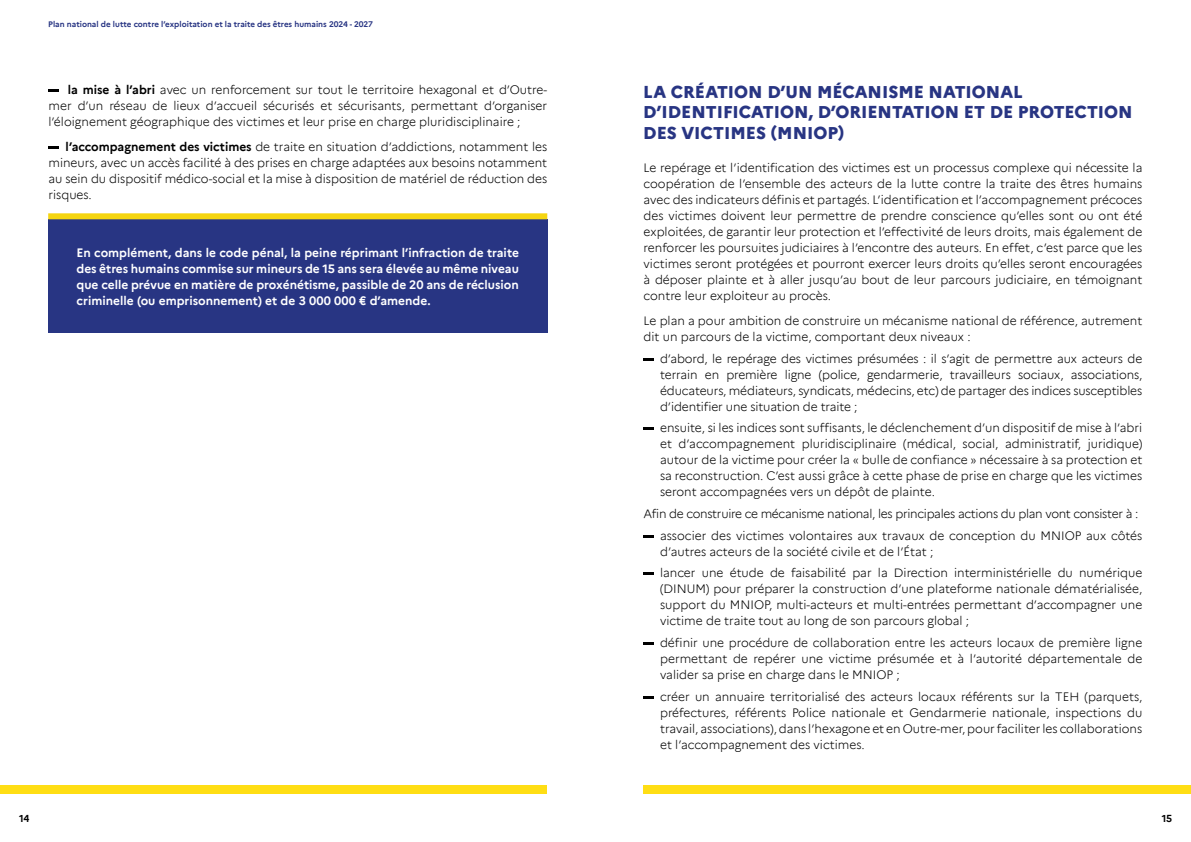
<style>
.page{position:relative;width:1191px;height:842px;background:#fff}
.page>*{position:absolute;margin:0;border:0;box-sizing:border-box;transform-origin:0 0}
.t1{font:800 17px/20.4px "Marianne";color:#283583}
.t2{font:300 12px/16px "Marianne";color:#000;text-align:justify}
.t3{font:700 12px/16px "Marianne";color:#fff;text-align:justify}
.t4{font:300 12px/21.7px "Marianne";letter-spacing:-.025em;color:#000}
.t5{font:700 10px "Marianne";color:#000}
.t6{font:700 8px "Marianne";color:#283583}
.s1{font-weight:700}
</style>
<div class="page">
<div style="left:643px;top:785px;width:548px;height:9px;background:#ffde14"></div>
<div style="left:0;top:785px;width:547px;height:9px;background:#ffde14"></div>
<svg style="left:48px;top:89px;width:11px;height:3px"></svg>
<svg style="left:48px;top:146px;width:11px;height:3px"></svg>
<svg style="left:643px;top:358px;width:11px;height:3px"></svg>
<svg style="left:643px;top:427px;width:11px;height:3px"></svg>
<svg style="left:643px;top:535px;width:11px;height:3px"></svg>
<svg style="left:643px;top:572px;width:11px;height:3px"></svg>
<svg style="left:643px;top:642px;width:11px;height:3px"></svg>
<svg style="left:643px;top:696px;width:11px;height:3px"></svg>
<div style="left:48px;top:219px;width:499px;height:114px;background:#283583"></div>
<div style="left:48px;top:213px;width:499px;height:6px;background:#f5d510"></div>
<p class="t6" style="left:48px;top:18px;width:326px">Plan national de lutte contre l’exploitation et la traite des êtres humains 2024 - 2027</p>
<p class="t2" style="left:48px;top:81px;width:500px;text-indent:19px"><span class="s1">la mise à l’abri</span> avec un renforcement sur tout le territoire hexagonal et d’Outre&shy;mer d’un réseau de lieux d’accueil sécurisés et sécurisants, permettant d’organiser l’éloignement géographique des victimes et leur prise en charge pluridisciplinaire ;</p>
<p class="t2" style="left:48px;top:137px;width:500px;text-indent:17px"><span class="s1">l’accompagnement des victimes</span> de traite en situation d’addictions, notamment les mineurs, avec un accès facilité à des prises en charge adaptées aux besoins notamment au sein du dispositif médico-social et la mise à disposition de matériel de réduction des risques.</p>
<p class="t3" style="left:77px;top:243px;width:444px">En complément, dans le code pénal, la peine réprimant l’infraction de traite des êtres humains commise sur mineurs de 15 ans sera élevée au même niveau que celle prévue en matière de proxénétisme, passible de 20 ans de réclusion criminelle (ou emprisonnement) et de 3 000 000 € d’amende.</p>
<h1 class="t1" style="left:643px;top:80px;width:491px">LA CRÉATION D’UN MÉCANISME NATIONAL<br>D’IDENTIFICATION, D’ORIENTATION ET DE PROTECTION<br>DES VICTIMES (MNIOP)</h1>
<p class="t2" style="left:643px;top:159px;width:500px">Le repérage et l’identification des victimes est un processus complexe qui nécessite la coopération de l’ensemble des acteurs de la lutte contre la traite des êtres humains avec des indicateurs définis et partagés. L’identification et l’accompagnement précoces des victimes doivent leur permettre de prendre conscience qu’elles sont ou ont été exploitées, de garantir leur protection et l’effectivité de leurs droits, mais également de renforcer les poursuites judiciaires à l’encontre des auteurs. En effet, c’est parce que les victimes seront protégées et pourront exercer leurs droits qu’elles seront encouragées à déposer plainte et à aller jusqu’au bout de leur parcours judiciaire, en témoignant contre leur exploiteur au procès.</p>
<p class="t2" style="left:643px;top:312px;width:500px">Le plan a pour ambition de construire un mécanisme national de référence, autrement dit un parcours de la victime, comportant deux niveaux :</p>
<p class="t2" style="left:660px;top:349px;width:484px">d’abord, le repérage des victimes présumées : il s’agit de permettre aux acteurs de terrain en première ligne (police, gendarmerie, travailleurs sociaux, associations, éducateurs, médiateurs, syndicats, médecins, etc) de partager des indices susceptibles d’identifier une situation de traite ;</p>
<p class="t2" style="left:660px;top:419px;width:484px">ensuite, si les indices sont suffisants, le déclenchement d’un dispositif de mise à l’abri et d’accompagnement pluridisciplinaire (médical, social, administratif, juridique) autour de la victime pour créer la « bulle de confiance » nécessaire à sa protection et sa reconstruction. C’est aussi grâce à cette phase de prise en charge que les victimes seront accompagnées vers un dépôt de plainte.</p>
<p class="t4" style="left:660px;top:502px;width:484px;text-indent:-16px">Afin de construire ce mécanisme national, les principales actions du plan vont consister à : associer des victimes volontaires aux travaux de conception du MNIOP aux côtés</p>
<p class="t2" style="left:660px;top:539px;width:484px;line-height:21.7px">d’autres acteurs de la société civile et de l’État ;<br>lancer une étude de faisabilité par la Direction interministérielle du numérique</p>
<p class="t2" style="left:660px;top:580px;width:484px">(DINUM) pour préparer la construction d’une plateforme nationale dématérialisée, support du MNIOP, multi-acteurs et multi-entrées permettant d’accompagner une victime de traite tout au long de son parcours global ;</p>
<p class="t2" style="left:660px;top:634px;width:484px">définir une procédure de collaboration entre les acteurs locaux de première ligne permettant de repérer une victime présumée et à l’autorité départementale de valider sa prise en charge dans le MNIOP ;</p>
<p class="t2" style="left:660px;top:687px;width:484px">créer un annuaire territorialisé des acteurs locaux référents sur la TEH (parquets, préfectures, référents Police nationale et Gendarmerie nationale, inspections du travail, associations), dans l’hexagone et en Outre-mer, pour faciliter les collaborations et l’accompagnement des victimes.</p>
<p class="t5" style="left:19px;top:810px;width:12px">14</p>
<p class="t5" style="left:1161px;top:810px;width:12px">15</p>
</div>
